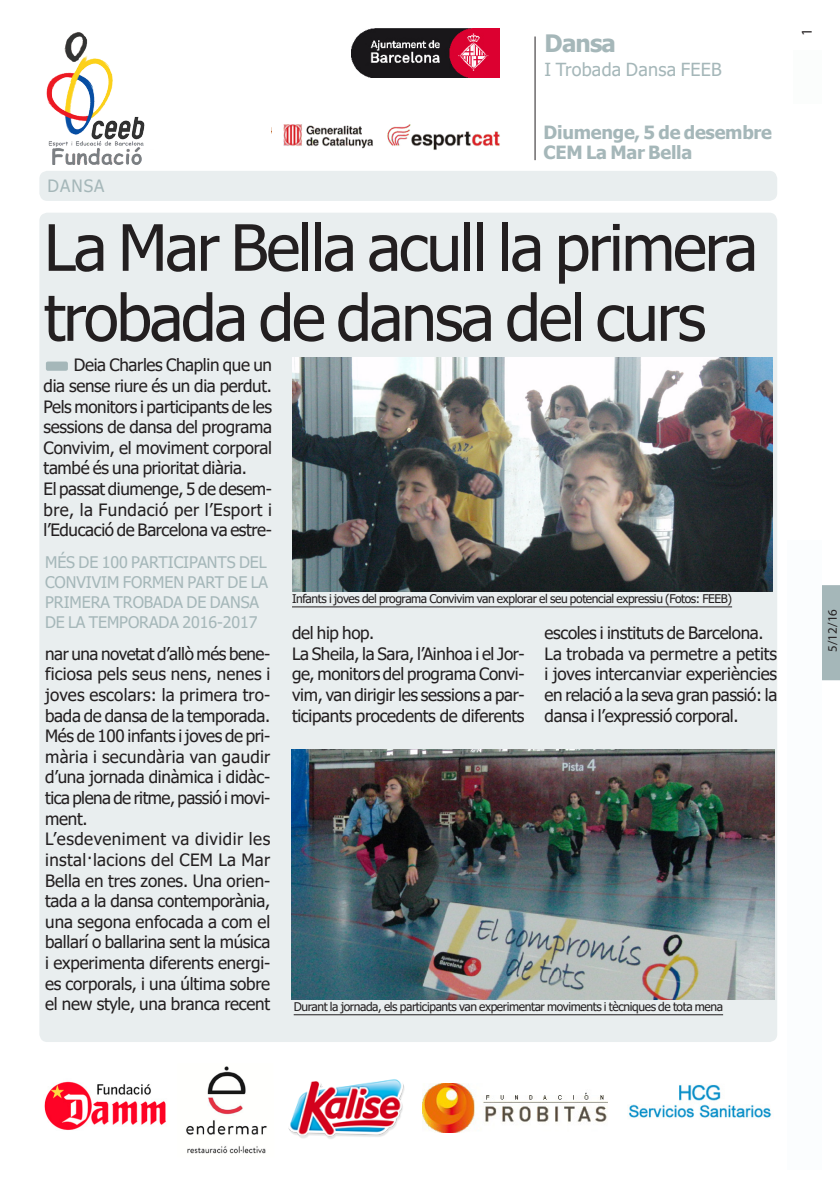
<style>
.page{position:relative;width:840px;height:1191px;background:#fff}
.page>*{position:absolute;margin:0;border:0;box-sizing:border-box;transform-origin:0 0}
.totc_TITULAR-noti-31{font:64px/70px "Tahoma";letter-spacing:-.035em;color:#231f20}
.t1{font:700 24px "Tahoma";letter-spacing:-.035em;color:#a5b7b9}
.t2{font:700 18.2px "Tahoma";letter-spacing:-.015em;color:#a5b7b9}
.t3{font:18px "Tahoma";letter-spacing:.015em;color:#a5b7b9}
.totc_TEXT_BASE{font:17px/20.6px "Tahoma";letter-spacing:-.02em;color:#231f20;text-align:justify}
.totc_EPÍGRAF{font:17px "Tahoma";letter-spacing:.065em;color:#a5b7b9}
.totc_EPÍGRAF-2{font:16px/20px "Tahoma";letter-spacing:-.005em;color:#a5b7b9}
.t4{font:15px "Myriad Pro";color:#231f20}
.totc_FRASE_noti-càrr{font:13px "Myriad Pro";color:#231f20}
.totc_PEU_FOTO{font:12px "Tahoma";letter-spacing:-.035em;color:#231f20}
</style>
<div class="page">
<div style="left:822px;top:585px;width:17px;height:95px;background:#a5b7b9"></div>
<img style="left:44px;top:1081px;width:122px;height:49px">
<div style="left:39px;top:213px;width:737px;height:829px;background:#e9eeef;border-radius:8px"></div>
<div style="left:39px;top:171px;width:737px;height:30px;background:#e9eeef;border-radius:8px"></div>
<img style="left:292px;top:357px;width:480px;height:234px">
<hr style="left:292px;top:606px;width:439px;height:1px;background:#231f20">
<hr style="left:534px;top:37px;width:1px;height:123px;background:#231f20">
<div style="left:787px;top:540px;width:34px;height:629px;background:#fbfdfe"></div>
<div style="left:793px;top:50px;width:28px;height:54px;background:#fbfdfc"></div>
<img style="left:351px;top:28px;width:148px;height:50px">
<img style="left:628px;top:1084px;width:144px;height:34px">
<img style="left:283px;top:124px;width:217px;height:26px">
<img style="left:46px;top:32px;width:99px;height:133px">
<div style="left:46px;top:361px;width:22px;height:10px;background:#a5b7b9;border-radius:2px"></div>
<img style="left:288px;top:1079px;width:116px;height:60px">
<img style="left:422px;top:1083px;width:184px;height:49px">
<img style="left:291px;top:749px;width:483px;height:250px">
<hr style="left:293px;top:1014px;width:429px;height:1px;background:#231f20">
<img style="left:186px;top:1066px;width:81px;height:88px">
<p class="t1" style="left:544px;top:27px;width:73px">Dansa</p>
<p class="t3" style="left:544px;top:58px;width:178px">I Trobada Dansa FEEB</p>
<p class="totc_EPÍGRAF" style="left:47px;top:174px;width:59px">DANSA</p>
<p class="t2" style="left:543px;top:119px;width:230px">Diumenge, 5 de desembre</p>
<p class="t2" style="left:543px;top:140px;width:150px">CEM La Mar Bella</p>
<p class="totc_TITULAR-noti-31" style="left:44px;top:216px;width:715px">La Mar Bella acull la primera trobada de dansa del curs</p>
<p class="totc_TEXT_BASE" style="left:44px;top:356px;width:230px;text-indent:30px">Deia Charles Chaplin que un dia sense riure és un dia perdut.<br>Pels monitors i participants de les sessions de dansa del programa Convivim, el moviment corporal també és una prioritat diària.</p>
<p class="totc_TEXT_BASE" style="left:44px;top:479px;width:230px">El passat diumenge, 5 de desem&shy;bre, la Fundació per l’Esport i l’Educació de Barcelona va estre-</p>
<p class="totc_EPÍGRAF-2" style="left:45px;top:553px;width:224px">MÉS DE 100 PARTICIPANTS DEL<br>CONVIVIM FORMEN PART DE LA<br>PRIMERA TROBADA DE DANSA<br>DE LA TEMPORADA 2016-2017</p>
<p class="totc_TEXT_BASE" style="left:45px;top:644px;width:226px">nar una novetat d’allò més bene&shy;ficiosa pels seus nens, nenes i joves escolars: la primera tro&shy;bada de dansa de la temporada.</p>
<p class="totc_TEXT_BASE" style="left:45px;top:726px;width:226px">Més de 100 infants i joves de pri&shy;mària i secundària van gaudir d’una jornada dinàmica i didàc&shy;tica plena de ritme, passió i movi&shy;ment.</p>
<p class="totc_TEXT_BASE" style="left:45px;top:829px;width:226px">L’esdeveniment va dividir les instal·lacions del CEM La Mar Bella en tres zones. Una orien&shy;tada a la dansa contemporània, una segona enfocada a com el ballarí o ballarina sent la música i experimenta diferents energi&shy;es corporals, i una última sobre el new style, una branca recent</p>
<p class="totc_PEU_FOTO" style="left:292px;top:590px;width:441px">Infants i joves del programa Convivim van explorar el seu potencial expressiu (Fotos: FEEB)</p>
<p class="totc_TEXT_BASE" style="left:292px;top:623px;width:84px">del hip hop.</p>
<p class="totc_TEXT_BASE" style="left:292px;top:644px;width:234px">La Sheila, la Sara, l’Ainhoa i el Jor&shy;ge, monitors del programa Convi&shy;vim, van dirigir les sessions a par&shy;ticipants procedents de diferents</p>
<p class="totc_TEXT_BASE" style="left:544px;top:623px;width:220px">escoles i instituts de Barcelona.</p>
<p class="totc_TEXT_BASE" style="left:544px;top:644px;width:234px">La trobada va permetre a petits i joves intercanviar experiències en relació a la seva gran passió: la dansa i l’expressió corporal.</p>
<p class="totc_PEU_FOTO" style="left:293px;top:998px;width:430px">Durant la jornada, els participants van experimentar moviments i tècniques de tota mena</p>
<p class="t4" style="left:797px;top:36px;width:9px;rotate:-90deg">1</p>
<p class="totc_FRASE_noti-càrr" style="left:824px;top:652px;width:44px;rotate:-90deg">5/12/16</p>
</div>
